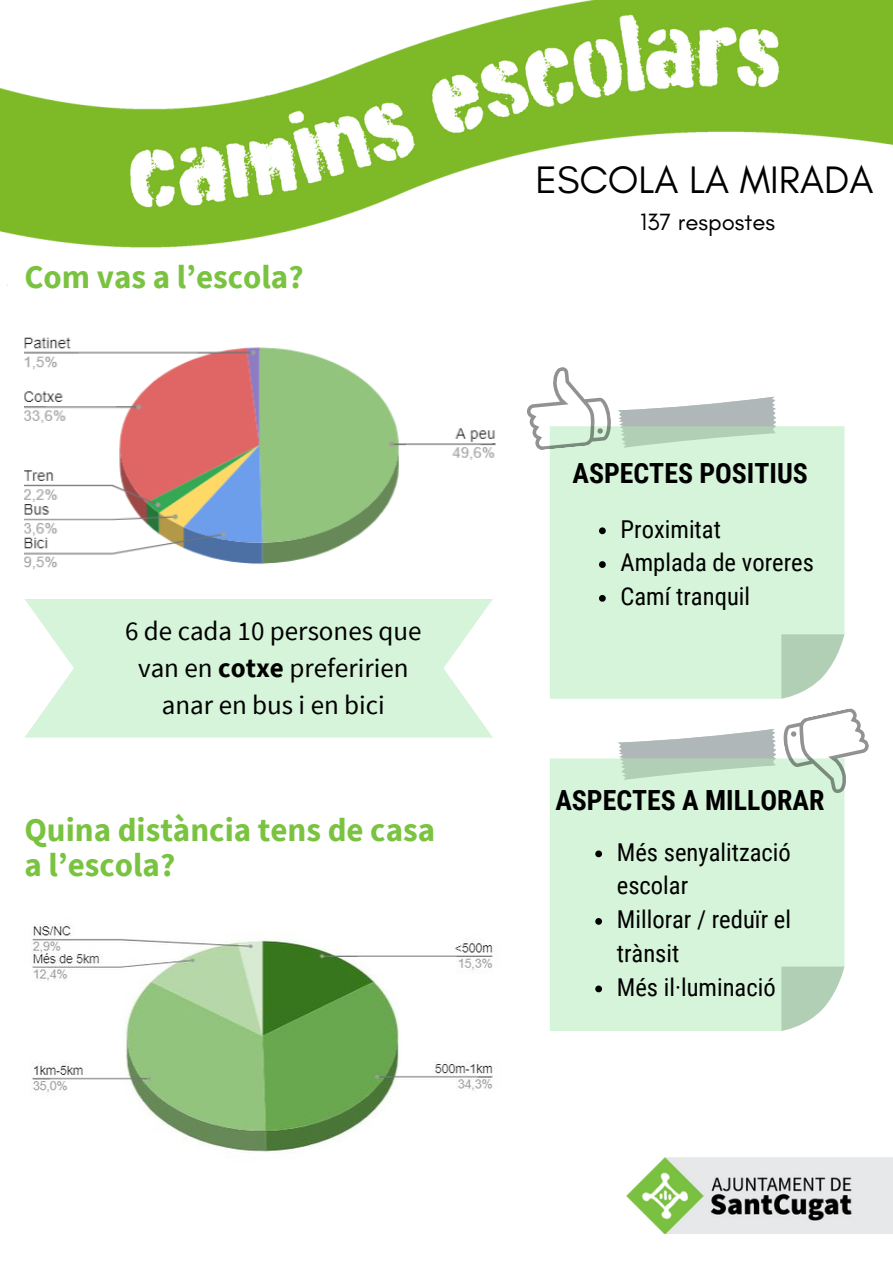
<style>
.page{position:relative;width:893px;height:1264px;background:#fff}
.page>*{position:absolute;margin:0;border:0;box-sizing:border-box;transform-origin:0 0}
.t1{font:39px "Glacial Indifference";color:#000}
.t2{font:700 33px/34.8px "Source Sans Pro";color:#7ac340}
.t3{font:700 27.75px "Roboto Condensed";color:#000}
.t4{font:27px/37.2px "Source Sans Pro";color:#000;text-align:center}
.t5{font:24.6px/33.8px "Roboto Condensed";color:#000}
.t6{font:24px "Glacial Indifference";color:#000}
.s1{font-weight:700}
</style>
<div class="page">
<div style="left:550px;top:426px;width:294px;height:272px;background:#d5f4d9"></div>
<svg style="left:781px;top:634px;width:63px;height:64px"></svg>
<svg style="left:527px;top:367px;width:250px;height:90px"></svg>
<svg style="left:25px;top:599px;width:468px;height:138px;background:#d9f5dc"></svg>
<img style="left:626px;top:1157px;width:266px;height:76px">
<img style="left:0;top:0;width:892px;height:285px">
<div style="left:550px;top:758px;width:294px;height:272px;background:#d5f4d9"></div>
<svg style="left:781px;top:966px;width:63px;height:64px"></svg>
<svg style="left:616px;top:708px;width:253px;height:94px"></svg>
<img style="left:24px;top:337px;width:472px;height:233px">
<img style="left:32px;top:924px;width:463px;height:229px">
<svg style="left:599px;top:527px;width:6px;height:7px"></svg>
<svg style="left:599px;top:561px;width:6px;height:7px"></svg>
<svg style="left:599px;top:595px;width:6px;height:6px"></svg>
<svg style="left:595px;top:850px;width:7px;height:7px"></svg>
<svg style="left:595px;top:918px;width:7px;height:6px"></svg>
<svg style="left:595px;top:985px;width:7px;height:7px"></svg>
<p class="t2" style="left:24px;top:258px;width:281px">Com vas a l’escola?</p>
<h1 class="t4" style="left:125px;top:611px;width:298px">6 de cada 10 persones que van en <span class="s1">cotxe</span> preferirien anar en bus i en bici</h1>
<p class="t2" style="left:24px;top:811px;width:412px">Quina distància tens de casa a l’escola?</p>
<p class="t1" style="left:535px;top:156px;width:339px">ESCOLA LA MIRADA</p>
<p class="t6" style="left:640px;top:207px;width:137px">137 respostes</p>
<p class="t3" style="left:572px;top:457px;width:237px">ASPECTES POSITIUS</p>
<h2 class="t5" style="left:620px;top:512px;width:102px">Proximitat</h2>
<p class="t5" style="left:620px;top:546px;width:195px">Amplada de voreres</p>
<h4 class="t5" style="left:620px;top:580px;width:131px">Camí tranquil</h4>
<p class="t3" style="left:555px;top:784px;width:270px">ASPECTES A MILLORAR</p>
<h2 class="t5" style="left:616px;top:835px;width:175px">Més senyalització escolar</h2>
<p class="t5" style="left:616px;top:902px;width:176px">Millorar / reduïr el trànsit</p>
<p class="t5" style="left:616px;top:970px;width:160px">Més il·luminació</p>
</div>
